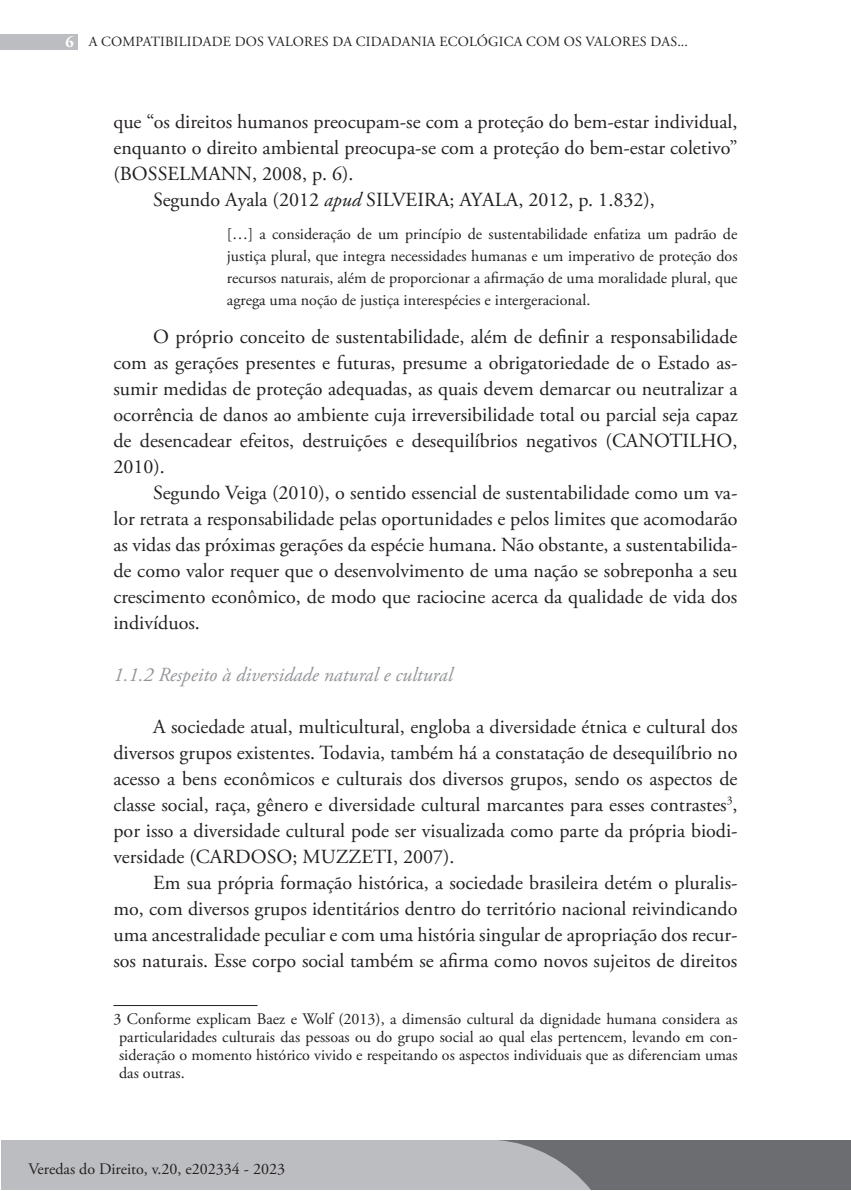
<style>
.page{position:relative;width:851px;height:1191px;background:#fff}
.page>*{position:absolute;margin:0;border:0;box-sizing:border-box;transform-origin:0 0}
.t1{font:20px/26px "Adobe Garamond Pro";color:#231f20;text-align:justify}
.t2{font:italic 20px "Adobe Garamond Pro";color:#939598}
.t3{font:16px/22px "Adobe Garamond Pro";color:#231f20;text-align:justify}
.t4{font:14px "Adobe Garamond Pro";letter-spacing:.015em;color:#231f20}
.s1{font-weight:700;font-size:16px;color:#fff}
.s2{font-style:italic}
</style>
<div class="page">
<div style="left:1px;top:1140px;width:849px;height:50px;background:#6c6d70"></div>
<div style="left:0;top:34px;width:77px;height:16px;background:#bcbdc0"></div>
<div style="left:1px;top:1140px;width:590px;height:50px;background:#bcbdc0"></div>
<hr style="left:113px;top:1005px;width:144px;height:1px;background:#231f20">
<p class="t4" style="left:65px;top:34px;width:624px"><span class="s1">6</span> A COMPATIBILIDADE DOS VALORES DA CIDADANIA ECOLÓGICA COM OS VALORES DAS...</p>
<p class="t1" style="left:113px;top:109px;width:625px">que “os direitos humanos preocupam-se com a proteção do bem-estar individual,</p>
<p class="t1" style="left:113px;top:135px;width:625px">enquanto o direito ambiental preocupa-se com a proteção do bem-estar coletivo”</p>
<p class="t1" style="left:113px;top:161px;width:241px">(BOSSELMANN, 2008, p. 6).</p>
<p class="t1" style="left:153px;top:187px;width:503px">Segundo Ayala (2012 <span class="s2">apud</span> SILVEIRA; AYALA, 2012, p. 1.832),</p>
<p class="t3" style="left:227px;top:224px;width:512px">[…] a consideração de um princípio de sustentabilidade enfatiza um padrão de justiça plural, que integra necessidades humanas e um imperativo de proteção dos recursos naturais, além de proporcionar a afirmação de uma moralidade plural, que agrega uma noção de justiça interespécies e intergeracional.</p>
<p class="t1" style="left:113px;top:324px;width:625px;text-indent:40px">O próprio conceito de sustentabilidade, além de definir a responsabilidade com as gerações presentes e futuras, presume a obrigatoriedade de o Estado as&shy;sumir medidas de proteção adequadas, as quais devem demarcar ou neutralizar a ocorrência de danos ao ambiente cuja irreversibilidade total ou parcial seja capaz de desencadear efeitos, destruições e desequilíbrios negativos (CANOTILHO, 2010).</p>
<p class="t1" style="left:113px;top:480px;width:625px;text-indent:40px">Segundo Veiga (2010), o sentido essencial de sustentabilidade como um va&shy;lor retrata a responsabilidade pelas oportunidades e pelos limites que acomodarão as vidas das próximas gerações da espécie humana. Não obstante, a sustentabilida&shy;de como valor requer que o desenvolvimento de uma nação se sobreponha a seu crescimento econômico, de modo que raciocine acerca da qualidade de vida dos indivíduos.</p>
<p class="t2" style="left:113px;top:662px;width:340px">1.1.2 Respeito à diversidade natural e cultural</p>
<p class="t1" style="left:113px;top:714px;width:625px;text-indent:40px">A sociedade atual, multicultural, engloba a diversidade étnica e cultural dos diversos grupos existentes. Todavia, também há a constatação de desequilíbrio no acesso a bens econômicos e culturais dos diversos grupos, sendo os aspectos de classe social, raça, gênero e diversidade cultural marcantes para esses contrastes<sup>3</sup>, por isso a diversidade cultural pode ser visualizada como parte da própria biodi&shy;versidade (CARDOSO; MUZZETI, 2007).</p>
<p class="t1" style="left:113px;top:870px;width:625px;text-indent:40px">Em sua própria formação histórica, a sociedade brasileira detém o pluralis&shy;mo, com diversos grupos identitários dentro do território nacional reivindicando uma ancestralidade peculiar e com uma história singular de apropriação dos recur&shy;sos naturais. Esse corpo social também se afirma como novos sujeitos de direitos</p>
<p class="t3" style="left:119px;top:1010px;width:620px;line-height:18px;text-indent:-6px">3 Conforme explicam Baez e Wolf (2013), a dimensão cultural da dignidade humana considera as particularidades culturais das pessoas ou do grupo social ao qual elas pertencem, levando em con&shy;sideração o momento histórico vivido e respeitando os aspectos individuais que as diferenciam umas das outras.</p>
<p class="t3" style="left:28px;top:1158px;width:258px">Veredas do Direito, v.20, e202334 - 2023</p>
</div>
